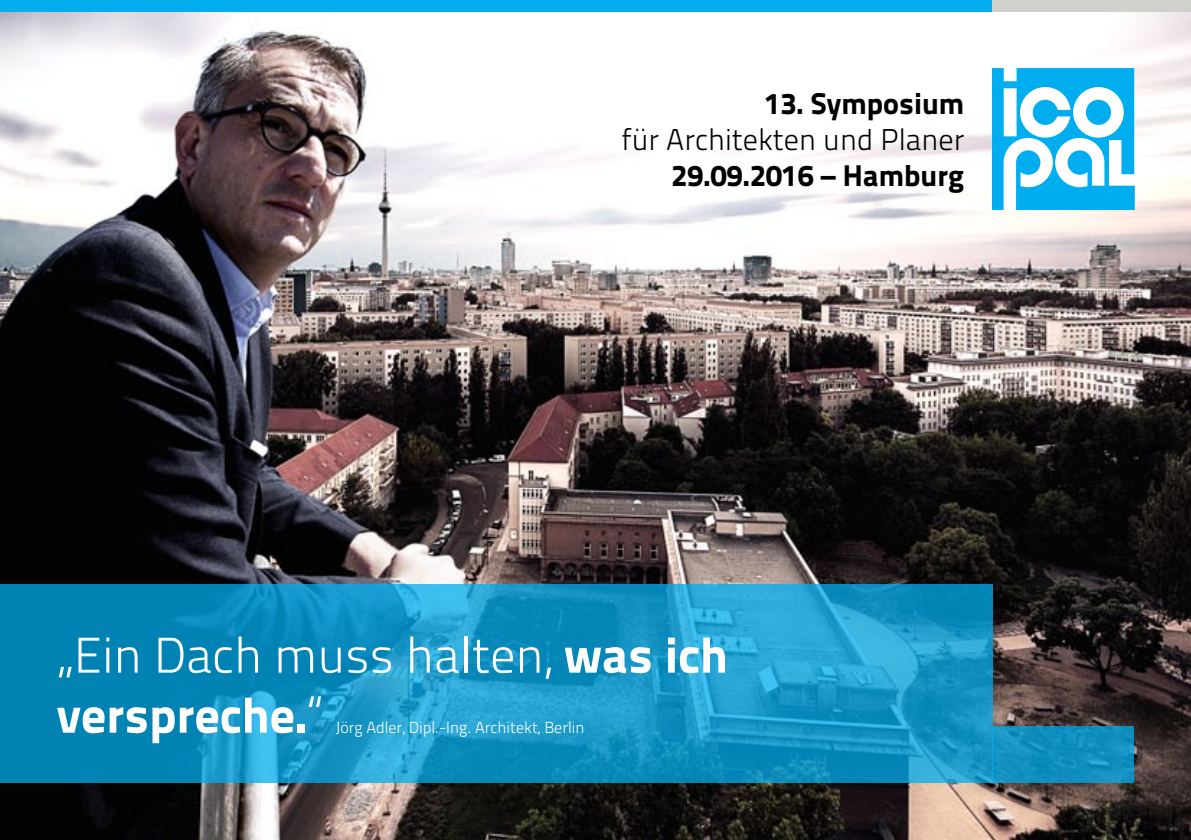
<style>
.page{position:relative;width:1191px;height:840px;background:#fff}
.page>*{position:absolute;margin:0;border:0;box-sizing:border-box;transform-origin:0 0}
.t1{font:50px "Titillium Text 25 L 250 wt";color:#fff}
.t2{font:50px "Titillium Text 25 L 999 wt";color:#fff}
.t3{font:30px "Titillium Text 25 L 999 wt";color:#000}
.t4{font:30px "Titillium Text 25 L 250 wt";color:#000}
.t5{font:16px "Titillium Text 25 L 250 wt";color:#fff}
.s1{font-family:"Titillium Text 25 L 999 wt"}
.s2{font-family:"Titillium Text 25 L 250 wt"}
</style>
<div class="page">
<img style="left:0;top:11px;width:1191px;height:828px">
<div style="left:0;top:0;width:1191px;height:11px;background:#00aeef"></div>
<div style="left:992px;top:0;width:199px;height:11px;background:#d0d0cd"></div>
<svg style="left:992px;top:68px;width:142px;height:142px"></svg>
<svg style="left:0;top:584px;width:992px;height:198px;background:#1393c3"></svg>
<div style="left:992px;top:726px;width:142px;height:56px;background:#108fc0"></div>
<h2 class="t3" style="left:764px;top:80px;width:201px">13. Symposium</h2>
<h2 class="t4" style="left:622px;top:118px;width:344px">für Architekten und Planer</h2>
<h2 class="t3" style="left:671px;top:152px;width:294px">29.09.2016 – Hamburg</h2>
<h1 class="t1" style="left:57px;top:618px;width:673px">„Ein Dach muss halten, <span class="s1">was ich</span></h1>
<h1 class="t2" style="left:57px;top:675px;width:268px">verspreche.<span class="s2">“</span></h1>
<p class="t5" style="left:335px;top:715px;width:251px">Jörg Adler, Dipl.-Ing. Architekt, Berlin</p>
</div>
